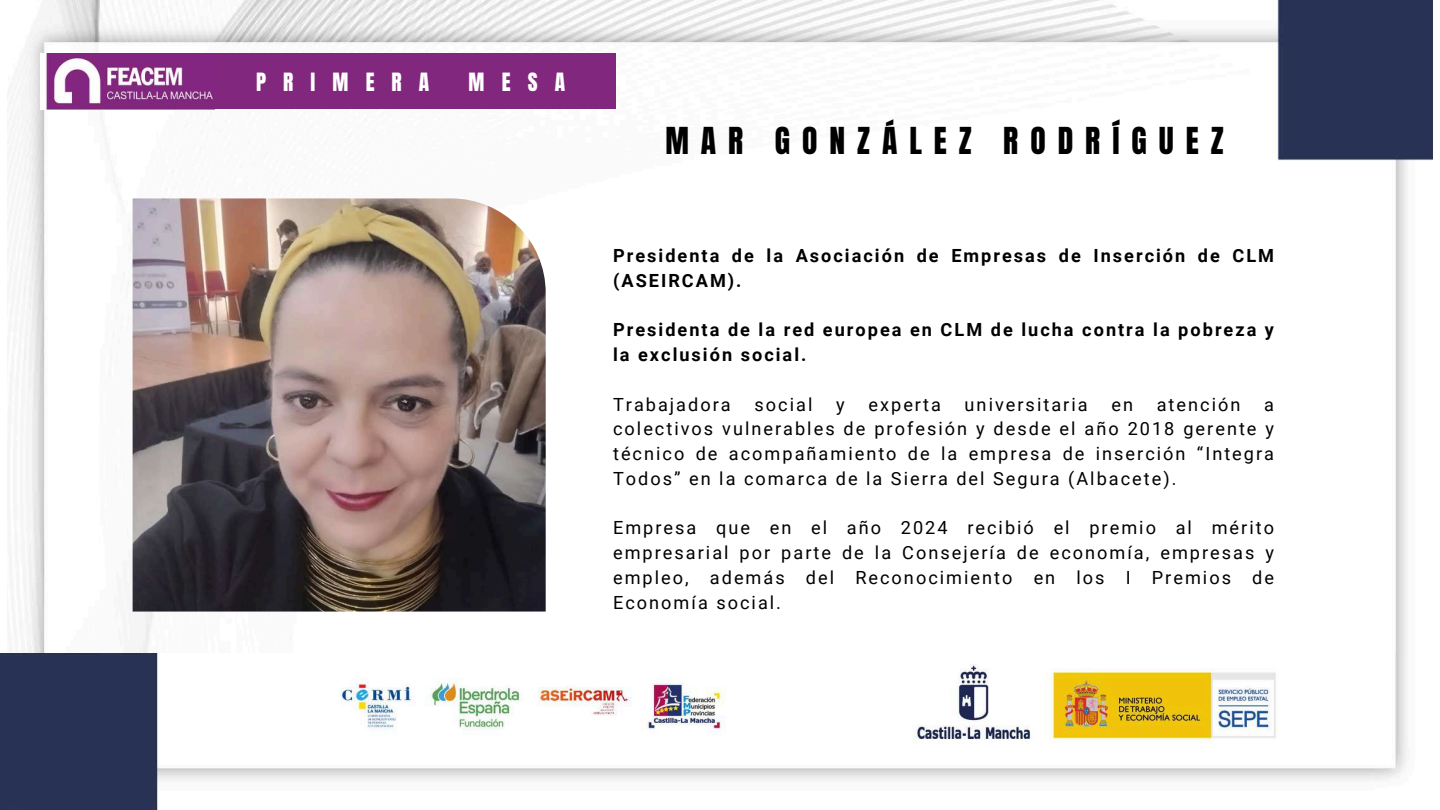
<style>
.page{position:relative;width:1440px;height:810px;background:#fff}
.page>*{position:absolute;margin:0;border:0;box-sizing:border-box;transform-origin:0 0}
.t1{font:31.6px "Anton";letter-spacing:.38em;color:#000}
.t2{font:21.4px "Anton";letter-spacing:.8em;color:#fff}
.t3{font:18.1px/24.8px "Roboto";letter-spacing:.11em;color:#000;text-align:justify}
.t4{font:700 18.1px/24.8px "Roboto";letter-spacing:.11em;color:#000}
</style>
<div class="page">
<img style="left:7px;top:0;width:1426px;height:654px">
<img style="left:0;top:654px;width:1407px;height:156px">
<img style="left:133px;top:198px;width:413px;height:414px">
<div style="left:150px;top:53px;width:466px;height:56px;background:#81287e"></div>
<img style="left:41px;top:53px;width:173px;height:56px">
<img style="left:322px;top:660px;width:962px;height:95px">
<p class="t2" style="left:256px;top:67px;width:175px">PRIMERA</p>
<p class="t2" style="left:469px;top:67px;width:98px">MESA</p>
<h1 class="t1" style="left:665px;top:118px;width:560px">MAR GONZÁLEZ RODRÍGUEZ</h1>
<p class="t4" style="left:613px;top:244px;width:663px">Presidenta de la Asociación de Empresas de Inserción de CLM (ASEIRCAM).</p>
<p class="t4" style="left:613px;top:318px;width:663px">Presidenta de la red europea en CLM de lucha contra la pobreza y la exclusión social.</p>
<p class="t3" style="left:613px;top:392px;width:119px">Trabajadora</p>
<p class="t3" style="left:755px;top:392px;width:59px">social</p>
<p class="t3" style="left:836px;top:392px;width:10px">y</p>
<p class="t3" style="left:869px;top:392px;width:74px">experta</p>
<p class="t3" style="left:965px;top:392px;width:124px">universitaria</p>
<p class="t3" style="left:1111px;top:392px;width:23px">en</p>
<p class="t3" style="left:1157px;top:392px;width:85px">atención</p>
<p class="t3" style="left:613px;top:392px;width:663px;text-indent:651px">a colectivos vulnerables de profesión y desde el año 2018 gerente y técnico de acompañamiento de la empresa de inserción “Integra Todos” en la comarca de la Sierra del Segura (Albacete).</p>
<p class="t3" style="left:613px;top:516px;width:663px">Empresa que en el año 2024 recibió el premio al mérito empresarial por parte de la Consejería de economía, empresas y empleo, además del Reconocimiento en los I Premios de Economía social.</p>
</div>
